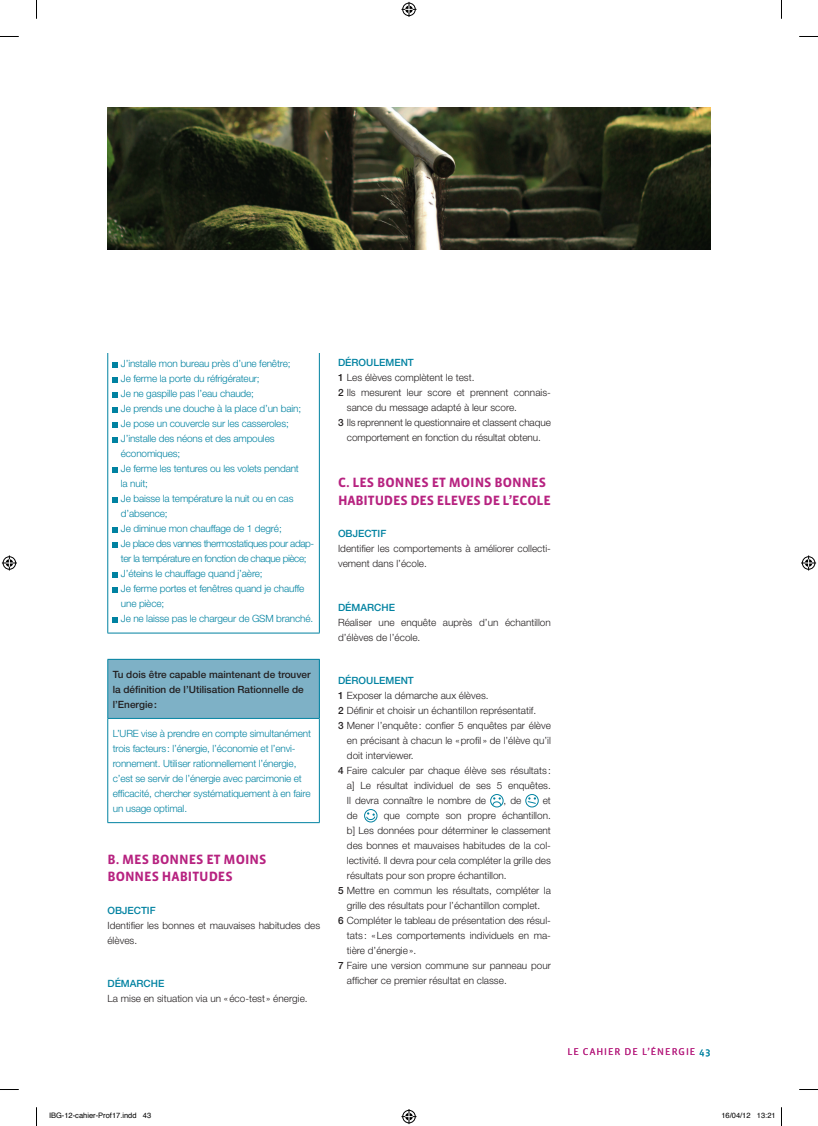
<style>
.page{position:relative;width:818px;height:1126px;background:#fff}
.page>*{position:absolute;margin:0;border:0;box-sizing:border-box;transform-origin:0 0}
.t1{font:700 13.75px/17.5px "Vista Sans";color:#b72280}
.t2{font:300 10px/15px "Helvetica Neue";color:#231f20}
.t3{font:300 10px/15px "Helvetica Neue";letter-spacing:-.015em;color:#0082a1}
.t4{font:500 10px/15px "Helvetica Neue";color:#231f20}
.t5{font:500 10px "Helvetica Neue";color:#0082a1}
.t6{font:10px "Vista Sans";letter-spacing:.1em;color:#b72280}
.t7{font:7.5px "Helvetica";color:#000}
.s1{font-weight:500}
.s2{color:#0082a1}
</style>
<div class="page">
<div style="left:490px;top:794px;width:13px;height:13px;border:1px solid #0082a1;border-radius:50%"></div>
<svg style="left:491px;top:797px;width:10px;height:9px"></svg>
<div style="left:525px;top:794px;width:13px;height:13px;border:1px solid #0082a1;border-radius:50%"></div>
<svg style="left:527px;top:797px;width:9px;height:7px"></svg>
<div style="left:364px;top:809px;width:13px;height:13px;border:1px solid #0082a1;border-radius:50%"></div>
<svg style="left:365px;top:812px;width:10px;height:8px"></svg>
<hr style="left:107px;top:349px;width:1px;height:283px;background:#0082a1">
<hr style="left:319px;top:349px;width:1px;height:283px;background:#0082a1">
<hr style="left:107px;top:632px;width:212px;height:1px;background:#0082a1">
<svg style="left:113px;top:362px;width:5px;height:5px"></svg>
<svg style="left:113px;top:377px;width:5px;height:5px"></svg>
<svg style="left:113px;top:392px;width:5px;height:5px"></svg>
<svg style="left:113px;top:407px;width:5px;height:5px"></svg>
<svg style="left:113px;top:422px;width:5px;height:5px"></svg>
<svg style="left:113px;top:437px;width:5px;height:5px"></svg>
<svg style="left:113px;top:467px;width:5px;height:5px"></svg>
<svg style="left:113px;top:497px;width:5px;height:5px"></svg>
<svg style="left:113px;top:527px;width:5px;height:5px"></svg>
<svg style="left:113px;top:542px;width:5px;height:5px"></svg>
<svg style="left:113px;top:572px;width:5px;height:5px"></svg>
<svg style="left:113px;top:587px;width:5px;height:5px"></svg>
<svg style="left:113px;top:617px;width:5px;height:5px"></svg>
<div style="left:108px;top:659px;width:211px;height:59px;background:#7eb1c6"></div>
<hr style="left:107px;top:659px;width:212px;height:1px;background:#0082a1">
<hr style="left:107px;top:659px;width:1px;height:59px;background:#0082a1">
<hr style="left:319px;top:659px;width:1px;height:59px;background:#0082a1">
<hr style="left:107px;top:718px;width:212px;height:1px;background:#0082a1">
<hr style="left:107px;top:718px;width:1px;height:104px;background:#0082a1">
<hr style="left:319px;top:718px;width:1px;height:104px;background:#0082a1">
<hr style="left:107px;top:822px;width:212px;height:1px;background:#0082a1">
<img style="left:107px;top:107px;width:603px;height:142px">
<div style="left:101px;top:338px;width:223px;height:14px;background:#fff"></div>
<svg style="left:0;top:36px;width:19px;height:1px"></svg>
<svg style="left:799px;top:36px;width:18px;height:1px"></svg>
<svg style="left:0;top:1089px;width:19px;height:1px"></svg>
<svg style="left:799px;top:1089px;width:18px;height:1px"></svg>
<svg style="left:36px;top:0;width:1px;height:19px"></svg>
<svg style="left:36px;top:1107px;width:1px;height:18px"></svg>
<svg style="left:401px;top:2px;width:15px;height:15px"></svg>
<svg style="left:401px;top:1109px;width:15px;height:14px"></svg>
<svg style="left:2px;top:555px;width:15px;height:15px"></svg>
<svg style="left:801px;top:555px;width:14px;height:15px"></svg>
<p class="t3" style="left:121px;top:357px;width:195px">J’installe mon bureau près d’une fenêtre;<br>Je ferme la porte du réfrigérateur;<br>Je ne gaspille pas l’eau chaude;<br>Je prends une douche à la place d’un bain;<br>Je pose un couvercle sur les casseroles; J’installe des néons et des ampoules économiques;<br>Je ferme les tentures ou les volets pendant<br>la nuit;<br>Je baisse la température la nuit ou en cas d’absence;<br>Je diminue mon chauffage de 1 degré;<br>Je place des vannes thermostatiques pour adap&shy;ter la température en fonction de chaque pièce; J’éteins le chauffage quand j’aère;<br>Je ferme portes et fenêtres quand je chauffe une pièce;<br>Je ne laisse pas le chargeur de GSM branché.</p>
<p class="t4" style="left:113px;top:667px;width:199px">Tu dois être capable maintenant de trouver la définition de l’Utilisation Rationnelle de l’Energie :</p>
<p class="t3" style="left:113px;top:726px;width:199px">L’URE vise à prendre en compte simultanément trois facteurs : l’énergie, l’économie et l’envi&shy;ronnement. Utiliser rationnellement l’énergie, c’est se servir de l’énergie avec parcimonie et efficacité, chercher systématiquement à en faire un usage optimal.</p>
<h1 class="t1" style="left:107px;top:851px;width:160px">B. MES BONNES ET MOINS<br>BONNES HABITUDES</h1>
<p class="t5" style="left:107px;top:906px;width:50px">OBJECTIF</p>
<p class="t2" style="left:107px;top:918px;width:214px">Identifier les bonnes et mauvaises habitudes des élèves.</p>
<p class="t5" style="left:107px;top:980px;width:58px">DÉMARCHE</p>
<p class="t2" style="left:107px;top:992px;width:201px">La mise en situation via un « éco-test » énergie.</p>
<p class="t5" style="left:338px;top:359px;width:77px">DÉROULEMENT</p>
<p class="t2" style="left:338px;top:371px;width:138px"><span class="s1">1</span> Les élèves complètent le test.</p>
<p class="t2" style="left:338px;top:386px;width:214px"><span class="s1">2</span> Ils mesurent leur score et prennent connais-</p>
<p class="t2" style="left:347px;top:401px;width:171px">sance du message adapté à leur score.</p>
<p class="t2" style="left:338px;top:416px;width:214px"><span class="s1">3</span> Ils reprennent le questionnaire et classent chaque</p>
<p class="t2" style="left:347px;top:431px;width:195px">comportement en fonction du résultat obtenu.</p>
<h1 class="t1" style="left:338px;top:475px;width:214px">C. LES BONNES ET MOINS BONNES<br>HABITUDES DES ELEVES DE L’ECOLE</h1>
<p class="t5" style="left:338px;top:530px;width:50px">OBJECTIF</p>
<p class="t2" style="left:338px;top:542px;width:214px">Identifier les comportements à améliorer collecti&shy;vement dans l’école.</p>
<p class="t5" style="left:338px;top:603px;width:58px">DÉMARCHE</p>
<p class="t2" style="left:338px;top:615px;width:214px">Réaliser une enquête auprès d’un échantillon d’élèves de l’école.</p>
<p class="t5" style="left:338px;top:677px;width:77px">DÉROULEMENT</p>
<p class="t2" style="left:338px;top:689px;width:152px"><span class="s1">1</span> Exposer la démarche aux élèves.</p>
<p class="t2" style="left:338px;top:704px;width:199px"><span class="s1">2</span> Définir et choisir un échantillon représentatif.</p>
<p class="t2" style="left:338px;top:719px;width:214px"><span class="s1">3</span> Mener l’enquête : confier 5 enquêtes par élève</p>
<p class="t2" style="left:347px;top:734px;width:205px">en précisant à chacun le « profil » de l’élève qu’il</p>
<p class="t2" style="left:347px;top:749px;width:68px">doit interviewer.</p>
<p class="t2" style="left:338px;top:764px;width:214px"><span class="s1">4</span> Faire calculer par chaque élève ses résultats :</p>
<p class="t2" style="left:347px;top:779px;width:205px">a] Le résultat individuel de ses 5 enquêtes.</p>
<p class="t2" style="left:347px;top:794px;width:141px">Il devra connaître le nombre de</p>
<p class="t2" style="left:503px;top:794px;width:19px">, de</p>
<p class="t2" style="left:542px;top:794px;width:10px">et</p>
<p class="t2" style="left:347px;top:809px;width:12px">de</p>
<p class="t2" style="left:383px;top:809px;width:168px">que compte son propre échantillon.</p>
<p class="t2" style="left:347px;top:824px;width:205px">b] Les données pour déterminer le classement</p>
<p class="t2" style="left:347px;top:839px;width:205px">des bonnes et mauvaises habitudes de la col-</p>
<p class="t2" style="left:347px;top:854px;width:205px">lectivité. Il devra pour cela compléter la grille des</p>
<p class="t2" style="left:347px;top:869px;width:161px">résultats pour son propre échantillon.</p>
<p class="t2" style="left:338px;top:884px;width:214px"><span class="s1">5</span> Mettre en commun les résultats, compléter la</p>
<p class="t2" style="left:347px;top:899px;width:195px">grille des résultats pour l’échantillon complet.</p>
<p class="t2" style="left:338px;top:914px;width:214px"><span class="s1">6</span> Compléter le tableau de présentation des résul-</p>
<p class="t2" style="left:347px;top:929px;width:205px">tats : « Les comportements individuels en ma-</p>
<p class="t2" style="left:347px;top:944px;width:71px">tière d’énergie ».</p>
<p class="t2" style="left:338px;top:959px;width:214px"><span class="s1">7</span> Faire une version commune sur panneau pour</p>
<p class="t2" style="left:347px;top:974px;width:161px">afficher ce premier résultat en classe.</p>
<p class="t6" style="left:567px;top:1047px;width:144px">LE CAHIER DE L’ÉNERGIE <span class="s2">43</span></p>
<p class="t7" style="left:49px;top:1112px;width:104px">IBG-12-cahier-Prof17.indd 43</p>
<p class="t7" style="left:721px;top:1112px;width:56px">16/04/12 13:21</p>
</div>
